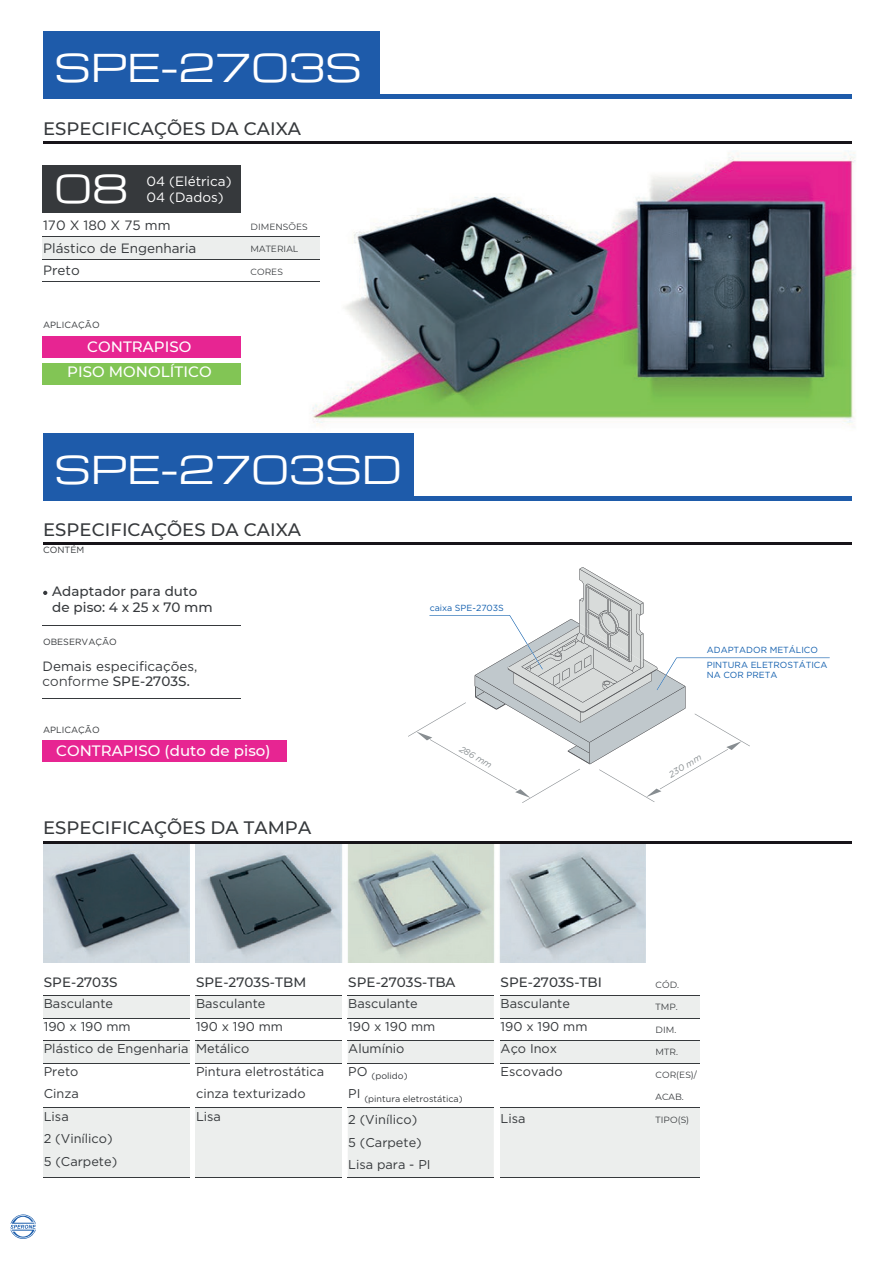
<style>
.page{position:relative;width:894px;height:1264px;background:#fff}
.page>*{position:absolute;margin:0;border:0;box-sizing:border-box;transform-origin:0 0}
.t1{font:37.5px "Michroma";color:#fff}
.t2{font:500 18px "Montserrat";letter-spacing:.005em;color:#36393c}
.t3{font:500 15px/25.8px "Montserrat";letter-spacing:.005em;color:#fff;text-align:center}
.t4{font:500 13.5px/15.8px "Montserrat";letter-spacing:.005em;color:#36393c}
.t5{font:13.5px/22.5px "Gotham";color:#36393c}
.t6{font:13.5px/15.8px "Gotham";color:#fff}
.t7{font:12.75px/22.5px "Gotham";color:#36393c}
.t8{font:9px "Gotham";color:#36393c}
.t9{font:9px "Montserrat";letter-spacing:.005em;color:#36393c}
.t10{font:8.85px/14.5px "Gotham";color:#125fae}
.t11{font:italic 8.85px "Gotham";color:#888e91}
.s1{font-weight:400}
</style>
<div class="page">
<img style="left:10px;top:31px;width:846px;height:1208px">
<img style="left:10px;top:1229px;width:26px;height:9px">
<img style="left:10px;top:1214px;width:26px;height:9px">
<img style="left:12px;top:1229px;width:23px;height:8px">
<img style="left:12px;top:1215px;width:23px;height:8px">
<svg style="left:10px;top:1224px;width:26px;height:4px"></svg>
<div style="left:43px;top:166px;width:197px;height:47px;background:#36393c"></div>
<div style="left:43px;top:336px;width:197px;height:22px;background:#e72592"></div>
<div style="left:43px;top:363px;width:197px;height:22px;background:#82c555"></div>
<div style="left:43px;top:740px;width:244px;height:22px;background:#e72592"></div>
<div style="left:43px;top:237px;width:276px;height:22px;background:#eceeed"></div>
<hr style="left:43px;top:236px;width:276px;height:1px;background:#36393c">
<hr style="left:43px;top:259px;width:276px;height:1px;background:#36393c">
<hr style="left:43px;top:281px;width:276px;height:1px;background:#36393c">
<hr style="left:43px;top:625px;width:197px;height:1px;background:#36393c">
<hr style="left:43px;top:698px;width:197px;height:1px;background:#36393c">
<svg style="left:43px;top:590px;width:4px;height:5px"></svg>
<hr style="left:43px;top:141px;width:808px;height:2px;background:#171419">
<hr style="left:43px;top:841px;width:808px;height:2px;background:#171419">
<div style="left:43px;top:432px;width:370px;height:67px;background:#1e5baa"></div>
<hr style="left:43px;top:496px;width:807px;height:4px;background:#1e5baa">
<div style="left:43px;top:31px;width:336px;height:67px;background:#1e5baa"></div>
<hr style="left:43px;top:95px;width:807px;height:4px;background:#1e5baa">
<hr style="left:43px;top:543px;width:808px;height:2px;background:#171419">
<img style="left:475px;top:619px;width:210px;height:145px">
<img style="left:617px;top:702px;width:21px;height:9px">
<img style="left:589px;top:690px;width:49px;height:12px">
<img style="left:589px;top:700px;width:28px;height:13px">
<img style="left:618px;top:700px;width:20px;height:1px">
<img style="left:617px;top:690px;width:21px;height:10px">
<img style="left:568px;top:763px;width:21px;height:1px">
<img style="left:568px;top:753px;width:21px;height:10px">
<img style="left:474px;top:648px;width:1px;height:27px">
<img style="left:475px;top:648px;width:46px;height:27px">
<img style="left:589px;top:713px;width:50px;height:29px">
<img style="left:589px;top:737px;width:46px;height:27px">
<img style="left:638px;top:686px;width:46px;height:22px">
<img style="left:635px;top:708px;width:50px;height:29px">
<img style="left:485px;top:675px;width:36px;height:11px">
<img style="left:475px;top:686px;width:114px;height:67px">
<svg style="left:589px;top:742px;width:1px;height:23px"></svg>
<svg style="left:474px;top:675px;width:11px;height:23px"></svg>
<svg style="left:567px;top:745px;width:10px;height:7px"></svg>
<svg style="left:496px;top:703px;width:10px;height:7px"></svg>
<img style="left:666px;top:675px;width:19px;height:11px">
<svg style="left:684px;top:686px;width:2px;height:23px"></svg>
<img style="left:522px;top:768px;width:58px;height:35px">
<img style="left:408px;top:702px;width:58px;height:34px">
<img style="left:430px;top:739px;width:86px;height:51px">
<img style="left:515px;top:789px;width:15px;height:8px">
<img style="left:416px;top:731px;width:16px;height:9px">
<img style="left:599px;top:769px;width:55px;height:33px">
<img style="left:694px;top:713px;width:55px;height:33px">
<img style="left:646px;top:788px;width:15px;height:9px">
<img style="left:726px;top:741px;width:15px;height:9px">
<img style="left:659px;top:749px;width:68px;height:40px">
<img style="left:666px;top:657px;width:163px;height:18px">
<img style="left:429px;top:615px;width:92px;height:29px">
<svg style="left:521px;top:567px;width:145px;height:123px"></svg>
<img style="left:43px;top:844px;width:147px;height:118px">
<img style="left:195px;top:844px;width:450px;height:118px">
<div style="left:43px;top:996px;width:146px;height:22px;background:#eceeed"></div>
<hr style="left:43px;top:995px;width:146px;height:1px;background:#36393c">
<hr style="left:43px;top:1018px;width:146px;height:1px;background:#36393c">
<div style="left:195px;top:996px;width:146px;height:22px;background:#eceeed"></div>
<hr style="left:195px;top:995px;width:146px;height:1px;background:#36393c">
<hr style="left:195px;top:1018px;width:146px;height:1px;background:#36393c">
<div style="left:347px;top:996px;width:146px;height:22px;background:#eceeed"></div>
<hr style="left:347px;top:995px;width:146px;height:1px;background:#36393c">
<hr style="left:347px;top:1018px;width:146px;height:1px;background:#36393c">
<div style="left:500px;top:996px;width:199px;height:22px;background:#eceeed"></div>
<hr style="left:500px;top:995px;width:199px;height:1px;background:#36393c">
<hr style="left:500px;top:1018px;width:199px;height:1px;background:#36393c">
<div style="left:43px;top:1040px;width:146px;height:22px;background:#eceeed"></div>
<hr style="left:43px;top:1040px;width:146px;height:1px;background:#36393c">
<hr style="left:43px;top:1063px;width:146px;height:1px;background:#36393c">
<div style="left:195px;top:1040px;width:146px;height:22px;background:#eceeed"></div>
<hr style="left:195px;top:1040px;width:146px;height:1px;background:#36393c">
<hr style="left:195px;top:1063px;width:146px;height:1px;background:#36393c">
<div style="left:347px;top:1040px;width:146px;height:22px;background:#eceeed"></div>
<hr style="left:347px;top:1040px;width:146px;height:1px;background:#36393c">
<hr style="left:347px;top:1063px;width:146px;height:1px;background:#36393c">
<div style="left:500px;top:1040px;width:199px;height:22px;background:#eceeed"></div>
<hr style="left:500px;top:1040px;width:199px;height:1px;background:#36393c">
<hr style="left:500px;top:1063px;width:199px;height:1px;background:#36393c">
<div style="left:43px;top:1107px;width:146px;height:70px;background:#eceeed"></div>
<hr style="left:43px;top:1177px;width:146px;height:1px;background:#36393c">
<hr style="left:43px;top:1107px;width:146px;height:1px;background:#36393c">
<div style="left:195px;top:1107px;width:146px;height:70px;background:#eceeed"></div>
<hr style="left:195px;top:1177px;width:146px;height:1px;background:#36393c">
<hr style="left:195px;top:1107px;width:146px;height:1px;background:#36393c">
<div style="left:347px;top:1107px;width:146px;height:70px;background:#eceeed"></div>
<hr style="left:347px;top:1177px;width:146px;height:1px;background:#36393c">
<hr style="left:347px;top:1107px;width:146px;height:1px;background:#36393c">
<div style="left:500px;top:1107px;width:199px;height:70px;background:#eceeed"></div>
<hr style="left:500px;top:1177px;width:199px;height:1px;background:#36393c">
<hr style="left:500px;top:1107px;width:199px;height:1px;background:#36393c">
<h1 class="t1" style="left:55px;top:47px;width:309px">SPE-2703S</h1>
<h2 class="t2" style="left:43px;top:116px;width:259px">ESPECIFICAÇÕES DA CAIXA</h2>
<h1 class="t1" style="left:55px;top:168px;width:75px">08</h1>
<p class="t6" style="left:146px;top:173px;width:87px">04 (Elétrica)<br>04 (Dados)</p>
<p class="t5" style="left:43px;top:214px;width:155px">170 X 180 X 75 mm<br>Plástico de Engenharia<br>Preto</p>
<p class="t9" style="left:250px;top:220px;width:59px">DIMENSÕES</p>
<p class="t9" style="left:250px;top:243px;width:49px">MATERIAL</p>
<p class="t9" style="left:250px;top:265px;width:34px">CORES</p>
<p class="t8" style="left:43px;top:319px;width:58px">APLICAÇÃO</p>
<p class="t3" style="left:67px;top:333px;width:146px">CONTRAPISO<br>PISO MONOLÍTICO</p>
<h1 class="t1" style="left:55px;top:449px;width:348px">SPE-2703SD</h1>
<h2 class="t2" style="left:43px;top:517px;width:259px">ESPECIFICAÇÕES DA CAIXA</h2>
<p class="t8" style="left:43px;top:544px;width:43px">CONTÉM</p>
<p class="t4" style="left:52px;top:583px;width:162px">Adaptador para duto de piso: 4 x 25 x 70 mm</p>
<p class="t8" style="left:43px;top:636px;width:75px">OBESERVAÇÃO</p>
<p class="t5" style="left:43px;top:654px;width:156px">Demais especificações,</p>
<p class="t4" style="left:43px;top:672px;width:149px"><span class="s1">conforme</span> SPE-2703S.</p>
<p class="t8" style="left:43px;top:723px;width:58px">APLICAÇÃO</p>
<p class="t3" style="left:56px;top:737px;width:216px">CONTRAPISO (duto de piso)</p>
<h2 class="t2" style="left:43px;top:815px;width:269px">ESPECIFICAÇÕES DA TAMPA</h2>
<p class="t10" style="left:429px;top:600px;width:76px">caixa SPE-2703S</p>
<p class="t10" style="left:706px;top:642px;width:122px">ADAPTADOR METÁLICO<br>PINTURA ELETROSTÁTICA</p>
<p class="t10" style="left:706px;top:667px;width:72px">NA COR PRETA</p>
<p class="t11" style="left:463px;top:743px;width:37px;rotate:30deg">286 mm</p>
<p class="t11" style="left:666px;top:770px;width:38px;rotate:-30deg">230 mm</p>
<p class="t4" style="left:44px;top:973px;width:75px">SPE-2703S</p>
<p class="t7" style="left:44px;top:992px;width:146px">Basculante<br>190 x 190 mm<br>Plástico de Engenharia<br>Preto<br>Cinza<br>Lisa<br>2 (Vinílico)<br>5 (Carpete)</p>
<p class="t4" style="left:196px;top:973px;width:112px">SPE-2703S-TBM</p>
<p class="t7" style="left:196px;top:992px;width:130px">Basculante<br>190 x 190 mm<br>Metálico<br>Pintura eletrostática cinza texturizado<br>Lisa</p>
<p class="t4" style="left:348px;top:973px;width:109px">SPE-2703S-TBA</p>
<p class="t7" style="left:348px;top:992px;width:88px">Basculante<br>190 x 190 mm<br>Alumínio<br>PO<br>PI</p>
<p class="t8" style="left:371px;top:1070px;width:38px">(polido)</p>
<p class="t8" style="left:364px;top:1092px;width:100px">(pintura eletrostática)</p>
<p class="t4" style="left:500px;top:973px;width:103px">SPE-2703S-TBI</p>
<p class="t7" style="left:500px;top:992px;width:88px">Basculante<br>190 x 190 mm<br>Aço Inox<br>Escovado</p>
<p class="t7" style="left:348px;top:1107px;width:84px">2 (Vinílico)<br>5 (Carpete)<br>Lisa para - PI</p>
<p class="t7" style="left:500px;top:1106px;width:26px">Lisa</p>
<p class="t9" style="left:655px;top:978px;width:25px">CÓD.</p>
<p class="t9" style="left:655px;top:1000px;width:24px">TMP.</p>
<p class="t9" style="left:655px;top:1023px;width:22px">DIM.</p>
<p class="t9" style="left:655px;top:1045px;width:24px">MTR.</p>
<p class="t9" style="left:655px;top:1068px;width:43px">COR(ES)/</p>
<p class="t9" style="left:655px;top:1090px;width:30px">ACAB.</p>
<p class="t9" style="left:655px;top:1113px;width:35px">TIPO(S)</p>
</div>
